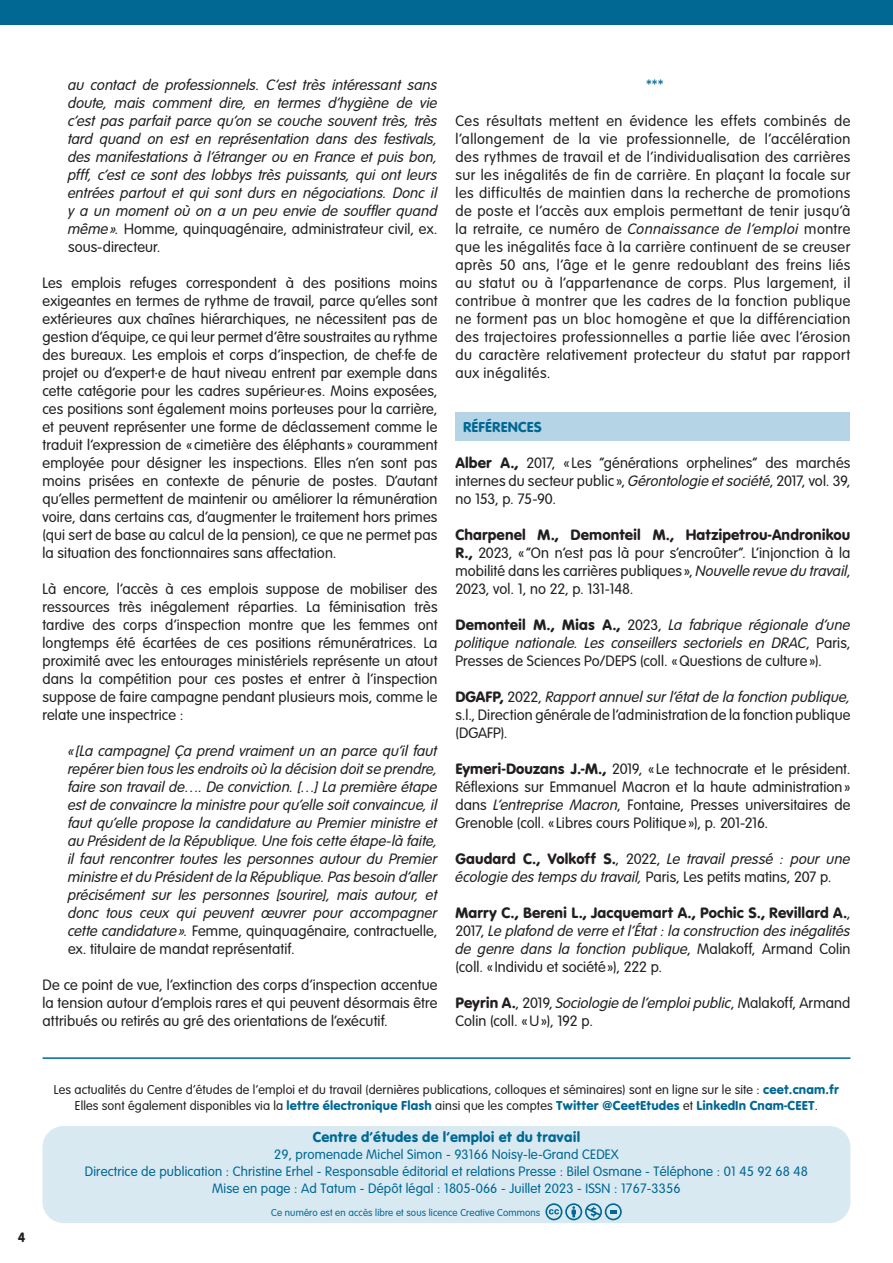
<style>
.page{position:relative;width:893px;height:1263px;background:#fff}
.page>*{position:absolute;margin:0;border:0;box-sizing:border-box;transform-origin:0 0}
.t1{font:15.75px/18px "VAG Rundschrift D Light";letter-spacing:.01em;color:#231f20;text-align:justify}
.t2{font:italic 15.75px/18px "VAG Rundschrift D Light";letter-spacing:.005em;color:#231f20;text-align:justify}
.t3{font:15.75px "VAG Rundschrift D Regular";letter-spacing:.005em;color:#231f20}
.t4{font:15.75px "VAG Rundschrift D Light";color:#006893}
.t5{font:15px "VAG Rundschrift D Regular";letter-spacing:.01em;color:#006893}
.t6{font:14.25px/17.1px "VAG Rundschrift D Light";letter-spacing:.01em;color:#006893;text-align:center}
.t7{font:14.25px "VAG Rundschrift D Regular";color:#231f20}
.t8{font:13.5px "VAG Rundschrift D Light";letter-spacing:.01em;color:#231f20}
.t9{font:13.5px "VAG Rundschrift D Regular";letter-spacing:.01em;color:#006893}
.t10{font:10.5px "VAG Rundschrift D Light";letter-spacing:.01em;color:#006893}
.s1{font-style:normal}
.s2{font-style:italic}
.s3{font-family:"VAG Rundschrift D Regular"}
.s4{font-family:"VAG Rundschrift D Regular";font-style:normal}
.s5{font-family:"VAG Rundschrift D Light"}
.s6{font-family:"VAG Rundschrift D Regular";color:#006893}
.s7{font-family:"VAG Rundschrift D Light";color:#231f20}
</style>
<div class="page">
<div style="left:455px;top:412px;width:395px;height:28px;background:#b5d4e5"></div>
<div style="left:0;top:0;width:893px;height:24px;background:#006893"></div>
<hr style="left:43px;top:1057px;width:807px;height:2px;background:#006893">
<div style="left:43px;top:1126px;width:807px;height:97px;background:#d8e9f1;border-radius:21px"></div>
<svg style="left:545px;top:1203px;width:77px;height:17px"></svg>
<p class="t2" style="left:68px;top:75px;width:371px">au contact de professionnels. C’est très intéressant sans doute, mais comment dire, en termes d’hygiène de vie c’est pas parfait parce qu’on se couche souvent très, très tard quand on est en représentation dans des festivals, des manifestations à l’étranger ou en France et puis bon, pfff, c’est ce sont des lobbys très puissants, qui ont leurs entrées partout et qui sont durs en négociations. Donc il y a un moment où on a un peu envie de souffler quand même ». <span class="s1">Homme, quinquagénaire, administrateur civil, ex. sous-directeur.</span></p>
<p class="t1" style="left:43px;top:273px;width:396px">Les emplois refuges correspondent à des positions moins exigeantes en termes de rythme de travail, parce qu’elles sont extérieures aux chaînes hiérarchiques, ne nécessitent pas de gestion d’équipe, ce qui leur permet d’être soustraites au rythme des bureaux. Les emplois et corps d’inspection, de chef·fe de projet ou d’expert·e de haut niveau entrent par exemple dans cette catégorie pour les cadres supérieur·es. Moins exposées, ces positions sont également moins porteuses pour la carrière, et peuvent représenter une forme de déclassement comme le traduit l’expression de « cimetière des éléphants » couramment employée pour désigner les inspections. Elles n’en sont pas moins prisées en contexte de pénurie de postes. D’autant qu’elles permettent de maintenir ou améliorer la rémunération voire, dans certains cas, d’augmenter le traitement hors primes (qui sert de base au calcul de la pension), ce que ne permet pas la situation des fonctionnaires sans affectation.</p>
<p class="t1" style="left:43px;top:579px;width:397px">Là encore, l’accès à ces emplois suppose de mobiliser des ressources très inégalement réparties. La féminisation très tardive des corps d’inspection montre que les femmes ont longtemps été écartées de ces positions rémunératrices. La proximité avec les entourages ministériels représente un atout dans la compétition pour ces postes et entrer à l’inspection suppose de faire campagne pendant plusieurs mois, comme le relate une inspectrice :</p>
<p class="t2" style="left:68px;top:741px;width:371px">«[La campagne] Ça prend vraiment un an parce qu’il faut repérer bien tous les endroits où la décision doit se prendre, faire son travail de…. De conviction. […] La première étape est de convaincre la ministre pour qu’elle soit convaincue, il faut qu’elle propose la candidature au Premier ministre et au Président de la République. Une fois cette étape-là faite, il faut rencontrer toutes les personnes autour du Premier ministre et du Président de la République. Pas besoin d’aller précisément sur les personnes [sourire], mais autour, et donc tous ceux qui peuvent œuvrer pour accompagner cette candidature ». <span class="s1">Femme, quinquagénaire, contractuelle, ex. titulaire de mandat représentatif.</span></p>
<p class="t1" style="left:43px;top:975px;width:396px">De ce point de vue, l’extinction des corps d’inspection accentue la tension autour d’emplois rares et qui peuvent désormais être attribués ou retirés au gré des orientations de l’exécutif.</p>
<p class="t4" style="left:646px;top:73px;width:19px">***</p>
<p class="t1" style="left:455px;top:111px;width:397px">Ces résultats mettent en évidence les effets combinés de l’allongement de la vie professionnelle, de l’accélération des rythmes de travail et de l’individualisation des carrières sur les inégalités de fin de carrière. En plaçant la focale sur les difficultés de maintien dans la recherche de promotions de poste et l’accès aux emplois permettant de tenir jusqu’à la retraite, ce numéro de <span class="s2">Connaissance de l’emploi</span> montre que les inégalités face à la carrière continuent de se creuser après 50 ans, l’âge et le genre redoublant des freins liés au statut ou à l’appartenance de corps. Plus largement, il contribue à montrer que les cadres de la fonction publique ne forment pas un bloc homogène et que la différenciation des trajectoires professionnelles a partie liée avec l’érosion du caractère relativement protecteur du statut par rapport aux inégalités.</p>
<p class="t5" style="left:463px;top:414px;width:80px">RÉFÉRENCES</p>
<p class="t1" style="left:455px;top:453px;width:396px"><span class="s3">Alber A.,</span> 2017, «Les “générations orphelines” des marchés internes du secteur public », <span class="s2">Gérontologie et société</span>, 2017, vol. 39, no 153, p. 75‑90.</p>
<p class="t3" style="left:455px;top:521px;width:396px">Charpenel M., Demonteil M., Hatzipetrou-Andronikou</p>
<p class="t1" style="left:455px;top:543px;width:396px"><span class="s3">R.,</span> 2023, «“On n’est pas là pour s’encroûter”. L’injonction à la mobilité dans les carrières publiques », <span class="s2">Nouvelle revue du travail</span>, 2023, vol. 1, no 22, p. 131‑148.</p>
<p class="t2" style="left:455px;top:615px;width:396px"><span class="s4">Demonteil M., Mias A.,</span> <span class="s1">2023,</span> La fabrique régionale d’une politique nationale. Les conseillers sectoriels en DRAC<span class="s1">, Paris, Presses de Sciences Po/DEPS (coll. «Questions de culture »).</span></p>
<p class="t1" style="left:455px;top:687px;width:396px"><span class="s3">DGAFP,</span> 2022, <span class="s2">Rapport annuel sur l’état de la fonction publique, </span>s.l., Direction générale de l’administration de la fonction publique (DGAFP).</p>
<p class="t1" style="left:455px;top:759px;width:396px"><span class="s3">Eymeri-Douzans J.-M.,</span> 2019, «Le technocrate et le président.<br>Réflexions sur Emmanuel Macron et la haute administration» dans <span class="s2">L’entreprise Macron</span>, Fontaine, Presses universitaires de Grenoble (coll. «Libres cours Politique »), p. 201‑216.</p>
<p class="t2" style="left:455px;top:849px;width:396px"><span class="s4">Gaudard C., Volkoff S.</span><span class="s1">, 2022,</span> Le travail pressé : pour une écologie des temps du travail, <span class="s1">Paris, Les petits matins, 207 p.</span></p>
<p class="t3" style="left:455px;top:899px;width:396px">Marry C., Bereni L., Jacquemart A., Pochic S., Revillard A.<span class="s5">,</span></p>
<p class="t2" style="left:455px;top:921px;width:397px"><span class="s1">2017,</span> Le plafond de verre et l’État : la construction des inégalités de genre dans la fonction publique<span class="s1">, Malakoff, Armand Colin (coll. «Individu et société »), 222 p.</span></p>
<p class="t1" style="left:455px;top:993px;width:396px"><span class="s3">Peyrin A.</span>, 2019, <span class="s2">Sociologie de l’emploi public</span>, Malakoff, Armand<br>Colin (coll. «U»), 192 p.</p>
<p class="t7" style="left:18px;top:1225px;width:9px">4</p>
<p class="t8" style="left:54px;top:1079px;width:787px">Les actualités du Centre d’études de l’emploi et du travail (dernières publications, colloques et séminaires) sont en ligne sur le site : <span class="s6">ceet.cnam.fr</span></p>
<p class="t9" style="left:75px;top:1094px;width:745px"><span class="s7">Elles sont également disponibles via la</span> lettre électronique Flash <span class="s7">ainsi que les comptes</span> Twitter @CeetEtudes <span class="s7">et</span> LinkedIn Cnam-CEET<span class="s7">.</span></p>
<p class="t5" style="left:313px;top:1124px;width:269px">Centre d’études de l’emploi et du travail</p>
<p class="t6" style="left:85px;top:1145px;width:725px">29, promenade Michel Simon - 93166 Noisy-le-Grand CEDEX<br>Directrice de publication : Christine Erhel - Responsable éditorial et relations Presse : Bilel Osmane - Téléphone : 01 45 92 68 48<br>Mise en page : Ad Tatum - Dépôt légal : 1805-066 - Juillet 2023 - ISSN : 1767-3356</p>
<p class="t10" style="left:271px;top:1204px;width:271px">Ce numéro est en accès libre et sous licence Creative Commons</p>
</div>
